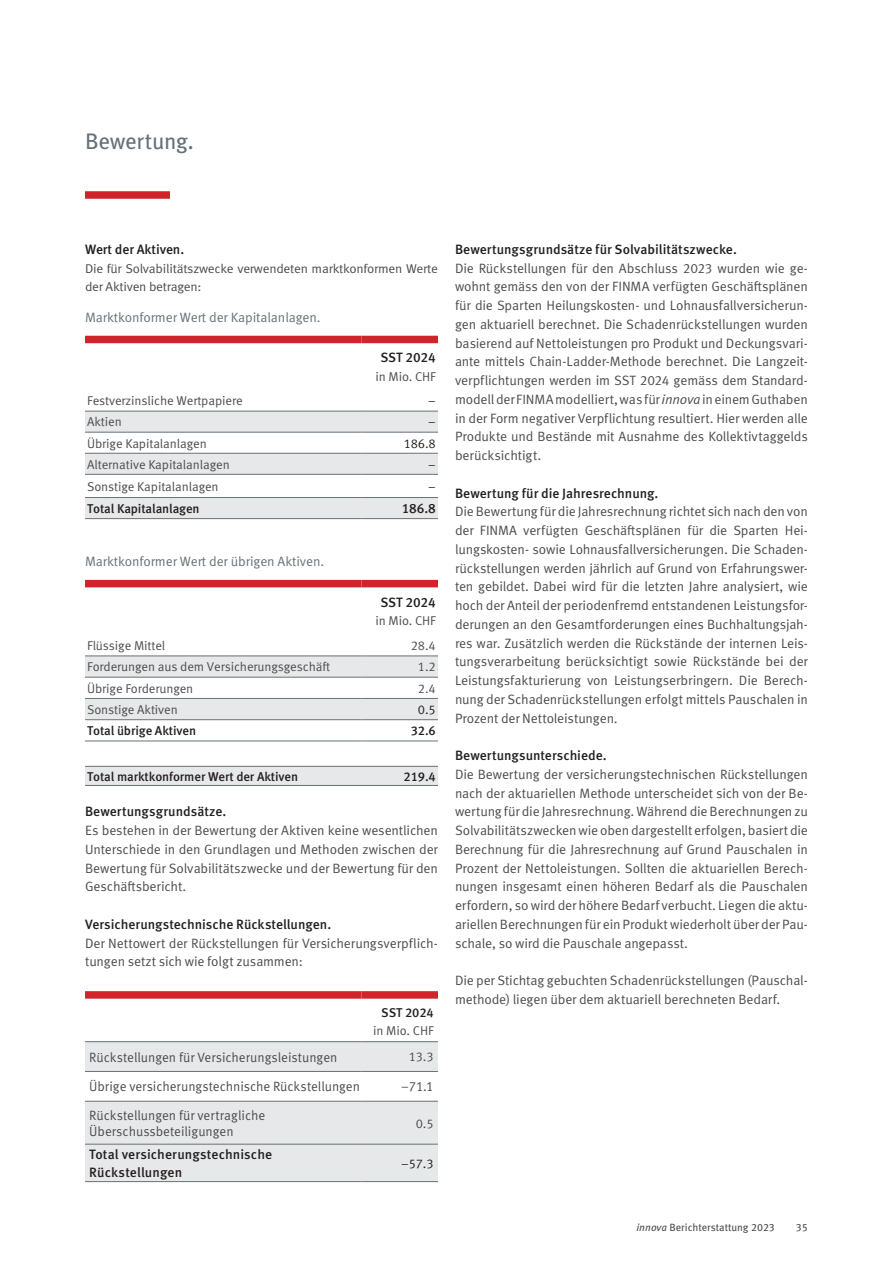
<style>
.page{position:relative;width:893px;height:1263px;background:#fff}
.page>*{position:absolute;margin:0;border:0;box-sizing:border-box;transform-origin:0 0}
.t1{font:22.5px "Meta Pro";letter-spacing:-.015em;color:#667279}
.t2{font:13.5px/18.8px "Meta OT Norm";letter-spacing:-.01em;color:#4b4c4d;text-align:justify}
.t3{font:500 13.5px/18.8px "Meta OT";color:#231f20}
.t4{font:13.5px "Meta OT Norm";letter-spacing:-.01em;color:#667279}
.t5{font:12.75px/18.8px "Meta OT Norm";letter-spacing:-.01em;color:#4b4c4d}
.t6{font:500 12.75px "Meta OT";letter-spacing:-.01em;color:#231f20}
.t7{font:12.75px "Meta OT Norm";color:#231f20}
.t8{font:10.5px "Meta Pro";color:#4b4c4d}
.s1{font-family:"Meta OT Norm Ita"}
.s2{font-style:italic}
</style>
<div class="page">
<div style="left:85px;top:191px;width:85px;height:8px;background:#d1232a"></div>
<svg style="left:85px;top:1042px;width:353px;height:139px;fill:#e7e8e9"></svg>
<hr style="left:85px;top:1071px;width:276px;height:1px;background:#667279">
<hr style="left:361px;top:1071px;width:77px;height:1px;background:#667279">
<hr style="left:85px;top:1101px;width:276px;height:1px;background:#667279">
<hr style="left:361px;top:1101px;width:77px;height:1px;background:#667279">
<hr style="left:85px;top:1144px;width:276px;height:1px;background:#667279">
<hr style="left:361px;top:1144px;width:77px;height:1px;background:#667279">
<hr style="left:85px;top:1181px;width:276px;height:1px;background:#667279">
<hr style="left:361px;top:1181px;width:77px;height:1px;background:#667279">
<div style="left:85px;top:991px;width:276px;height:8px;background:#d1232a"></div>
<div style="left:361px;top:991px;width:77px;height:8px;background:#d1232a"></div>
<hr style="left:85px;top:1041px;width:276px;height:1px;background:#667279">
<hr style="left:361px;top:1041px;width:77px;height:1px;background:#667279">
<svg style="left:85px;top:412px;width:353px;height:106px"></svg>
<hr style="left:85px;top:411px;width:276px;height:1px;background:#667279">
<hr style="left:361px;top:411px;width:77px;height:1px;background:#667279">
<hr style="left:85px;top:432px;width:276px;height:1px;background:#667279">
<hr style="left:361px;top:432px;width:77px;height:1px;background:#667279">
<hr style="left:85px;top:453px;width:276px;height:1px;background:#667279">
<hr style="left:361px;top:453px;width:77px;height:1px;background:#667279">
<hr style="left:85px;top:474px;width:276px;height:1px;background:#667279">
<hr style="left:361px;top:474px;width:77px;height:1px;background:#667279">
<hr style="left:85px;top:497px;width:276px;height:1px;background:#667279">
<hr style="left:361px;top:497px;width:77px;height:1px;background:#667279">
<hr style="left:85px;top:518px;width:276px;height:1px;background:#667279">
<hr style="left:361px;top:518px;width:77px;height:1px;background:#667279">
<div style="left:85px;top:336px;width:276px;height:7px;background:#d1232a"></div>
<div style="left:361px;top:336px;width:77px;height:7px;background:#d1232a"></div>
<svg style="left:85px;top:657px;width:353px;height:62px"></svg>
<hr style="left:85px;top:656px;width:276px;height:1px;background:#667279">
<hr style="left:361px;top:656px;width:77px;height:1px;background:#667279">
<hr style="left:85px;top:677px;width:276px;height:1px;background:#667279">
<hr style="left:361px;top:677px;width:77px;height:1px;background:#667279">
<hr style="left:85px;top:698px;width:276px;height:1px;background:#667279">
<hr style="left:361px;top:698px;width:77px;height:1px;background:#667279">
<hr style="left:85px;top:719px;width:276px;height:1px;background:#667279">
<hr style="left:361px;top:719px;width:77px;height:1px;background:#667279">
<hr style="left:85px;top:741px;width:276px;height:1px;background:#667279">
<hr style="left:361px;top:741px;width:77px;height:1px;background:#667279">
<div style="left:85px;top:580px;width:276px;height:7px;background:#d1232a"></div>
<div style="left:361px;top:580px;width:77px;height:7px;background:#d1232a"></div>
<div style="left:85px;top:766px;width:251px;height:19px;background:#e7e8e9"></div>
<div style="left:336px;top:766px;width:102px;height:19px;background:#e7e8e9"></div>
<hr style="left:85px;top:766px;width:251px;height:1px;background:#667279">
<hr style="left:336px;top:766px;width:102px;height:1px;background:#667279">
<hr style="left:85px;top:785px;width:251px;height:1px;background:#667279">
<hr style="left:336px;top:785px;width:102px;height:1px;background:#667279">
<h1 class="t1" style="left:85px;top:124px;width:111px">Bewertung.</h1>
<p class="t3" style="left:85px;top:240px;width:101px">Wert der Aktiven.</p>
<p class="t5" style="left:85px;top:259px;width:354px">Die für Solvabilitätszwecke verwendeten marktkonformen Werte der Aktiven betragen:</p>
<p class="t4" style="left:85px;top:309px;width:237px">Marktkonformer Wert der Kapitalanlagen.</p>
<p class="t3" style="left:380px;top:348px;width:57px">SST 2024</p>
<p class="t5" style="left:375px;top:367px;width:62px">in Mio. CHF</p>
<p class="t5" style="left:87px;top:392px;width:157px">Festverzinsliche Wertpapiere</p>
<p class="t7" style="left:428px;top:393px;width:9px">–</p>
<p class="t5" style="left:87px;top:413px;width:36px">Aktien</p>
<p class="t7" style="left:428px;top:414px;width:9px">–</p>
<p class="t5" style="left:87px;top:434px;width:121px">Übrige Kapitalanlagen</p>
<p class="t7" style="left:404px;top:435px;width:34px">186.8</p>
<p class="t5" style="left:87px;top:455px;width:144px">Alternative Kapitalanlagen</p>
<p class="t7" style="left:428px;top:456px;width:9px">–</p>
<p class="t5" style="left:87px;top:477px;width:133px">Sonstige Kapitalanlagen</p>
<p class="t7" style="left:428px;top:479px;width:9px">–</p>
<p class="t6" style="left:87px;top:500px;width:114px">Total Kapitalanlagen</p>
<p class="t3" style="left:402px;top:499px;width:36px">186.8</p>
<p class="t4" style="left:85px;top:553px;width:241px">Marktkonformer Wert der übrigen Aktiven.</p>
<p class="t3" style="left:380px;top:593px;width:57px">SST 2024</p>
<p class="t5" style="left:375px;top:612px;width:62px">in Mio. CHF</p>
<p class="t5" style="left:87px;top:636px;width:80px">Flüssige Mittel</p>
<p class="t5" style="left:411px;top:636px;width:27px">28.4</p>
<p class="t5" style="left:87px;top:658px;width:245px">Forderungen aus dem Versicherungsgeschäft</p>
<p class="t5" style="left:418px;top:658px;width:19px">1.2</p>
<p class="t5" style="left:87px;top:679px;width:108px">Übrige Forderungen</p>
<p class="t5" style="left:418px;top:679px;width:19px">2.4</p>
<p class="t5" style="left:87px;top:700px;width:92px">Sonstige Aktiven</p>
<p class="t7" style="left:418px;top:702px;width:19px">0.5</p>
<p class="t6" style="left:87px;top:723px;width:111px">Total übrige Aktiven</p>
<p class="t6" style="left:411px;top:723px;width:27px">32.6</p>
<p class="t6" style="left:87px;top:768px;width:213px">Total marktkonformer Wert der Aktiven</p>
<p class="t6" style="left:404px;top:768px;width:34px">219.4</p>
<p class="t3" style="left:85px;top:802px;width:143px">Bewertungsgrundsätze.</p>
<p class="t2" style="left:85px;top:821px;width:354px">Es bestehen in der Bewertung der Aktiven keine wesentlichen Unterschiede in den Grundlagen und Methoden zwischen der Bewertung für Solvabilitätszwecke und der Bewertung für den Geschäftsbericht.</p>
<p class="t3" style="left:85px;top:915px;width:248px">Versicherungstechnische Rückstellungen.</p>
<p class="t2" style="left:85px;top:934px;width:354px">Der Nettowert der Rückstellungen für Versicherungsverpflich&shy;tungen setzt sich wie folgt zusammen:</p>
<p class="t6" style="left:381px;top:1004px;width:54px">SST 2024</p>
<p class="t5" style="left:373px;top:1022px;width:62px">in Mio. CHF</p>
<p class="t2" style="left:89px;top:1048px;width:250px">Rückstellungen für Versicherungsleistungen</p>
<p class="t5" style="left:409px;top:1048px;width:27px">13.3</p>
<p class="t2" style="left:89px;top:1077px;width:272px">Übrige versicherungstechnische Rückstellungen</p>
<p class="t2" style="left:401px;top:1077px;width:34px">–71.1</p>
<p class="t2" style="left:89px;top:1107px;width:177px;line-height:15.8px">Rückstellungen für vertragliche<br>Überschussbeteiligungen</p>
<p class="t5" style="left:416px;top:1114px;width:19px">0.5</p>
<p class="t3" style="left:89px;top:1145px;width:184px">Total versicherungstechnische<br>Rückstellungen</p>
<p class="t7" style="left:401px;top:1155px;width:34px">–57.3</p>
<p class="t3" style="left:455px;top:240px;width:283px">Bewertungsgrundsätze für Solvabilitätszwecke.</p>
<p class="t2" style="left:455px;top:259px;width:354px">Die Rückstellungen für den Abschluss 2023 wurden wie ge&shy;wohnt gemäss den von der FINMA verfügten Geschäftsplänen für die Sparten Heilungskosten- und Lohnausfallversicherun&shy;gen aktuariell berechnet. Die Schadenrückstellungen wurden basierend auf Nettoleistungen pro Produkt und Deckungsvari&shy;ante mittels Chain-Ladder-Methode berechnet. Die Langzeit&shy;verpflichtungen werden im SST 2024 gemäss dem Standard&shy;modell der FINMA modelliert, was für <span class="s1">innova</span> in einem Guthaben in der Form negativer Verpflichtung resultiert. Hier werden alle Produkte und Bestände mit Ausnahme des Kollektivtaggelds berücksichtigt.</p>
<p class="t3" style="left:455px;top:484px;width:205px">Bewertung für die Jahresrechnung.</p>
<p class="t2" style="left:455px;top:502px;width:354px">Die Bewertung für die Jahresrechnung richtet sich nach den von der FINMA verfügten Geschäftsplänen für die Sparten Hei&shy;lungskosten- sowie Lohnausfallversicherungen. Die Schaden&shy;rückstellungen werden jährlich auf Grund von Erfahrungswer&shy;ten gebildet. Dabei wird für die letzten Jahre analysiert, wie hoch der Anteil der periodenfremd entstandenen Leistungsfor&shy;derungen an den Gesamtforderungen eines Buchhaltungsjah&shy;res war. Zusätzlich werden die Rückstände der internen Leis&shy;tungsverarbeitung berücksichtigt sowie Rückstände bei der Leistungsfakturierung von Leistungserbringern. Die Berech&shy;nung der Schadenrückstellungen erfolgt mittels Pauschalen in Prozent der Nettoleistungen.</p>
<p class="t3" style="left:455px;top:746px;width:153px">Bewertungsunterschiede.</p>
<p class="t2" style="left:455px;top:765px;width:354px">Die Bewertung der versicherungstechnischen Rückstellungen nach der aktuariellen Methode unterscheidet sich von der Be&shy;wertung für die Jahresrechnung. Während die Berechnungen zu Solvabilitätszwecken wie oben dargestellt erfolgen, basiert die Berechnung für die Jahresrechnung auf Grund Pauschalen in Prozent der Nettoleistungen. Sollten die aktuariellen Berech&shy;nungen insgesamt einen höheren Bedarf als die Pauschalen erfordern, so wird der höhere Bedarf verbucht. Liegen die aktu&shy;ariellen Berechnungen für ein Produkt wiederholt über der Pau&shy;schale, so wird die Pauschale angepasst.</p>
<p class="t2" style="left:455px;top:971px;width:354px">Die per Stichtag gebuchten Schadenrückstellungen (Pauschal&shy;methode) liegen über dem aktuariell berechneten Bedarf.</p>
<p class="t8" style="left:636px;top:1219px;width:140px"><span class="s2">innova</span> Berichterstattung 2023</p>
<p class="t8" style="left:796px;top:1219px;width:13px">35</p>
</div>
